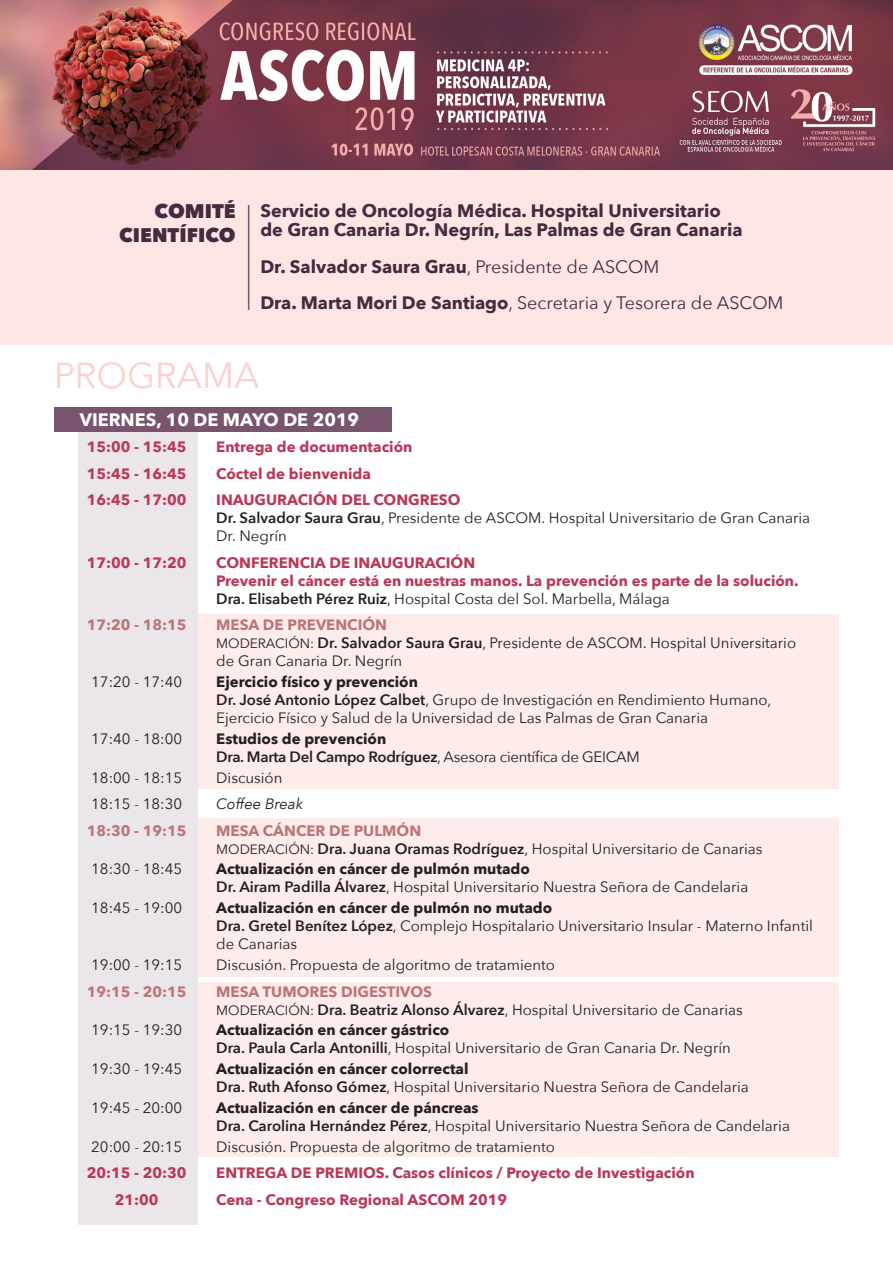
<style>
.page{position:relative;width:893px;height:1263px;background:#fff}
.page>*{position:absolute;margin:0;border:0;box-sizing:border-box;transform-origin:0 0}
.t1{font:36px "Avenir Next";color:#fbd1cd}
.t2{font:800 19.65px/23.5px "Avenir Next";color:#482940;text-align:right}
.t3{font:700 18px/19.5px "Avenir Next";color:#482940}
.t4{font:18px "Avenir Next";color:#482940}
.t5{font:700 18px "Avenir Next";color:#fff}
.t6{font:15px/18px "Avenir Next";color:#231f20}
.t7{font:700 15px/18px "Avenir Next";color:#ba3858}
.t8{font:700 15px "Avenir Next";color:#231f20}
.t9{font:700 15px "Avenir Next";color:#bb767a}
.t10{font:600 15px "Avenir Next";letter-spacing:-.02em;color:#231f20}
.t11{font:italic 15px "Avenir Next";color:#231f20}
.s1{font-weight:400}
.s2{font-weight:700}
.s3{font-weight:600}
.s4{font-size:13.5px}
</style>
<div class="page">
<div style="left:0;top:156px;width:893px;height:189px;background:#fde7e4"></div>
<img style="left:0;top:0;width:893px;height:170px">
<div style="left:168px;top:614px;width:671px;height:175px;background:#fdecea"></div>
<div style="left:168px;top:819px;width:671px;height:158px;background:#fdecea"></div>
<div style="left:168px;top:982px;width:671px;height:175px;background:#fdecea"></div>
<div style="left:78px;top:427px;width:119px;height:798px;background:#ebe6e9"></div>
<div style="left:54px;top:407px;width:337px;height:25px;background:#78556d"></div>
<hr style="left:248px;top:205px;width:1px;height:105px;background:#78556d">
<p class="t2" style="left:119px;top:200px;width:118px">COMITÉ<br>CIENTÍFICO</p>
<p class="t3" style="left:260px;top:200px;width:484px">Servicio de Oncología Médica. Hospital Universitario de Gran Canaria Dr. Negrín, Las Palmas de Gran Canaria</p>
<p class="t3" style="left:260px;top:256px;width:400px">Dr. Salvador Saura Grau<span class="s1">, Presidente de ASCOM</span></p>
<p class="t4" style="left:260px;top:288px;width:525px"><span class="s2">Dra. Marta Mori De Santiago</span>, Secretaria y Tesorera de ASCOM</p>
<p class="t1" style="left:54px;top:345px;width:207px">PROGRAMA</p>
<p class="t5" style="left:80px;top:404px;width:281px">VIERNES, 10 DE MAYO DE 2019</p>
<p class="t7" style="left:87px;top:438px;width:101px">15:00 - 15:45</p>
<p class="t7" style="left:216px;top:438px;width:198px">Entrega de documentación</p>
<p class="t7" style="left:87px;top:464px;width:101px">15:45 - 16:45</p>
<p class="t7" style="left:216px;top:464px;width:156px">Cóctel de bienvenida</p>
<p class="t7" style="left:87px;top:491px;width:101px">16:45 - 17:00</p>
<p class="t7" style="left:216px;top:491px;width:246px">INAUGURACIÓN DEL CONGRESO</p>
<p class="t6" style="left:216px;top:508px;width:595px"><span class="s3">Dr. Salvador Saura Grau</span>, Presidente de ASCOM. Hospital Universitario de Gran Canaria<br>Dr. Negrín</p>
<p class="t7" style="left:87px;top:553px;width:101px">17:00 - 17:20</p>
<p class="t7" style="left:216px;top:553px;width:584px">CONFERENCIA DE INAUGURACIÓN<br>Prevenir el cáncer está en nuestras manos. La prevención es parte de la solución.</p>
<p class="t6" style="left:216px;top:589px;width:455px"><span class="s3">Dra. Elisabeth Pérez Ruiz</span>, Hospital Costa del Sol. Marbella, Málaga</p>
<p class="t9" style="left:87px;top:612px;width:101px">17:20 - 18:15</p>
<p class="t9" style="left:216px;top:612px;width:172px">MESA DE PREVENCIÓN</p>
<p class="t6" style="left:216px;top:633px;width:581px"><span class="s4">MODERACIÓN:</span> <span class="s3">Dr. Salvador Saura Grau</span>, Presidente de ASCOM. Hospital Universitario de Gran Canaria Dr. Negrín</p>
<p class="t6" style="left:91px;top:672px;width:92px">17:20 - 17:40</p>
<p class="t8" style="left:216px;top:669px;width:203px">Ejercicio físico y prevención</p>
<p class="t6" style="left:216px;top:690px;width:557px"><span class="s3">Dr. José Antonio López Calbet</span>, Grupo de Investigación en Rendimiento Humano,<br>Ejercicio Físico y Salud de la Universidad de Las Palmas de Gran Canaria</p>
<p class="t6" style="left:91px;top:729px;width:92px">17:40 - 18:00</p>
<p class="t8" style="left:216px;top:725px;width:172px">Estudios de prevención</p>
<p class="t10" style="left:216px;top:744px;width:425px">Dra. Marta Del Campo Rodríguez<span class="s1">, Asesora científica de GEICAM</span></p>
<p class="t6" style="left:91px;top:768px;width:92px">18:00 - 18:15</p>
<p class="t6" style="left:216px;top:768px;width:68px">Discusión</p>
<p class="t6" style="left:91px;top:794px;width:92px">18:15 - 18:30</p>
<p class="t11" style="left:216px;top:791px;width:88px">Coffee Break</p>
<p class="t9" style="left:87px;top:817px;width:101px">18:30 - 19:15</p>
<p class="t9" style="left:216px;top:817px;width:206px">MESA CÁNCER DE PULMÓN</p>
<p class="t6" style="left:216px;top:839px;width:548px"><span class="s4">MODERACIÓN:</span> <span class="s3">Dra. Juana Oramas Rodríguez</span>, Hospital Universitario de Canarias</p>
<p class="t6" style="left:91px;top:859px;width:92px">18:30 - 18:45</p>
<p class="t8" style="left:216px;top:856px;width:315px">Actualización en cáncer de pulmón mutado</p>
<p class="t6" style="left:216px;top:877px;width:534px"><span class="s3">Dr. Airam Padilla Álvarez</span>, Hospital Universitario Nuestra Señora de Candelaria</p>
<p class="t6" style="left:91px;top:898px;width:92px">18:45 - 19:00</p>
<p class="t8" style="left:216px;top:895px;width:338px">Actualización en cáncer de pulmón no mutado</p>
<p class="t6" style="left:216px;top:916px;width:598px"><span class="s3">Dra. Gretel Benítez López</span>, Complejo Hospitalario Universitario Insular - Materno Infantil de Canarias</p>
<p class="t6" style="left:91px;top:955px;width:92px">19:00 - 19:15</p>
<p class="t6" style="left:216px;top:955px;width:340px">Discusión. Propuesta de algoritmo de tratamiento</p>
<p class="t9" style="left:87px;top:978px;width:101px">19:15 - 20:15</p>
<p class="t9" style="left:216px;top:978px;width:217px">MESA TUMORES DIGESTIVOS</p>
<p class="t6" style="left:216px;top:1000px;width:528px"><span class="s4">MODERACIÓN:</span> <span class="s3">Dra. Beatriz Alonso Álvarez</span>, Hospital Universitario de Canarias</p>
<p class="t6" style="left:91px;top:1020px;width:92px">19:15 - 19:30</p>
<p class="t8" style="left:216px;top:1017px;width:235px">Actualización en cáncer gástrico</p>
<p class="t6" style="left:216px;top:1038px;width:516px"><span class="s3">Dra. Paula Carla Antonilli</span>, Hospital Universitario de Gran Canaria Dr. Negrín</p>
<p class="t6" style="left:91px;top:1059px;width:92px">19:30 - 19:45</p>
<p class="t8" style="left:216px;top:1056px;width:254px">Actualización en cáncer colorrectal</p>
<p class="t6" style="left:216px;top:1077px;width:534px"><span class="s3">Dra. Ruth Afonso Gómez</span>, Hospital Universitario Nuestra Señora de Candelaria</p>
<p class="t6" style="left:91px;top:1098px;width:92px">19:45 - 20:00</p>
<p class="t8" style="left:216px;top:1095px;width:264px">Actualización en cáncer de páncreas</p>
<p class="t6" style="left:216px;top:1116px;width:575px"><span class="s3">Dra. Carolina Hernández Pérez</span>, Hospital Universitario Nuestra Señora de Candelaria</p>
<p class="t6" style="left:91px;top:1137px;width:92px">20:00 - 20:15</p>
<p class="t6" style="left:216px;top:1137px;width:340px">Discusión. Propuesta de algoritmo de tratamiento</p>
<p class="t7" style="left:87px;top:1164px;width:101px">20:15 - 20:30</p>
<p class="t7" style="left:216px;top:1164px;width:480px">ENTREGA DE PREMIOS. Casos clínicos / Proyecto de Investigación</p>
<p class="t7" style="left:115px;top:1190px;width:45px">21:00</p>
<p class="t7" style="left:216px;top:1190px;width:292px">Cena - Congreso Regional ASCOM 2019</p>
</div>
